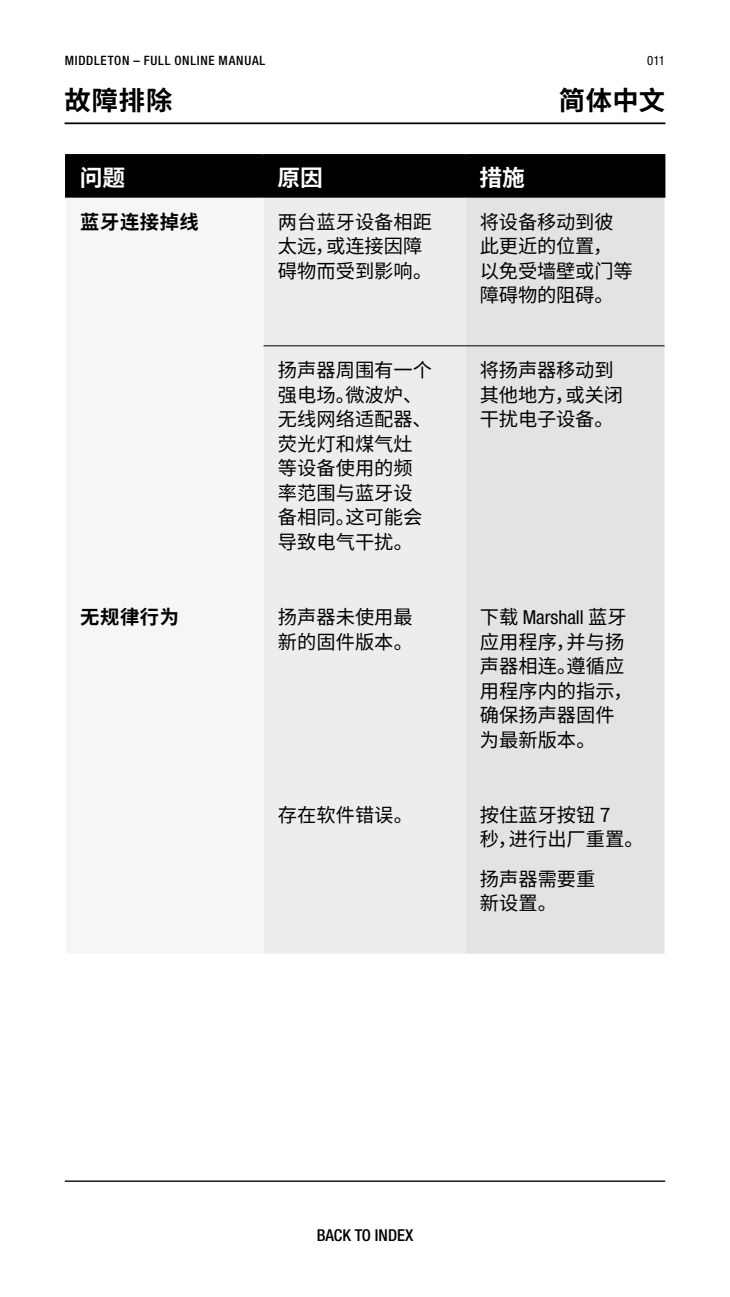
<style>
.page{position:relative;width:730px;height:1297px;background:#fff}
.page>*{position:absolute;margin:0;border:0;box-sizing:border-box;transform-origin:0 0}
.t1{font:700 26.25px "Noto Sans CJ Ksc";letter-spacing:.025em;color:#000}
.t2{font:700 22.75px "Noto Sans CJ Ksc";color:#fff}
.t3{font:19.25px/24.5px "Noto Sans CJ Ksc";color:#000}
.t4{font:condensed 19.25px "Helvetica Neue LTW1 G";color:#000}
.t5{font:700 19.25px "Noto Sans CJ Ksc";letter-spacing:.03em;color:#000}
.t6{font:500 condensed 16.45px "Helvetica Neue LTW1 G";color:#000}
.t7{font:500 condensed 12.95px "Helvetica Neue LTW1 G";letter-spacing:.055em;color:#000}
.t8{font:condensed 12.95px "Helvetica Neue LTW1 G";color:#000}
.s1{font-family:"Noto Sans CJ Ksc";font-stretch:normal}
</style>
<div class="page">
<hr style="left:65px;top:1180px;width:599px;height:1px;background:#000">
<div style="left:67px;top:156px;width:596px;height:41px;background:#000"></div>
<div style="left:263px;top:198px;width:202px;height:755px;background:#ededee"></div>
<div style="left:465px;top:198px;width:199px;height:755px;background:#e2e3e4"></div>
<hr style="left:65px;top:156px;width:2px;height:41px;background:#000">
<hr style="left:262px;top:156px;width:2px;height:41px;background:#000">
<hr style="left:65px;top:154px;width:198px;height:2px;background:#000">
<hr style="left:464px;top:156px;width:2px;height:41px;background:#000">
<hr style="left:263px;top:154px;width:202px;height:2px;background:#000">
<hr style="left:663px;top:156px;width:2px;height:41px;background:#000">
<hr style="left:465px;top:154px;width:200px;height:2px;background:#000">
<hr style="left:65px;top:197px;width:198px;height:1px;background:#000">
<hr style="left:263px;top:197px;width:202px;height:1px;background:#000">
<hr style="left:465px;top:197px;width:200px;height:1px;background:#000">
<hr style="left:263px;top:345px;width:202px;height:1px;background:#000">
<hr style="left:465px;top:345px;width:199px;height:1px;background:#000">
<hr style="left:65px;top:122px;width:600px;height:2px;background:#000">
<p class="t7" style="left:65px;top:52px;width:202px">MIDDLETON – FULL ONLINE MANUAL</p>
<p class="t8" style="left:646px;top:53px;width:20px">011</p>
<h1 class="t1" style="left:65px;top:85px;width:109px">故障排除</h1>
<h1 class="t1" style="left:558px;top:85px;width:108px">简体中文</h1>
<p class="t2" style="left:80px;top:164px;width:47px">问题</p>
<p class="t2" style="left:277px;top:164px;width:47px">原因</p>
<p class="t2" style="left:479px;top:164px;width:47px">措施</p>
<p class="t5" style="left:80px;top:211px;width:120px">蓝牙连接掉线</p>
<p class="t3" style="left:278px;top:210px;width:156px">两台蓝牙设备相距太远，或连接因障碍物而受到影响。</p>
<p class="t3" style="left:479px;top:210px;width:154px">将设备移动到彼此更近的位置，以免受墙壁或门等障碍物的阻碍。</p>
<p class="t3" style="left:278px;top:358px;width:155px">扬声器周围有一个强电场。微波炉、无线网络适配器、荧光灯和煤气灶等设备使用的频率范围与蓝牙设备相同。这可能会导致电气干扰。</p>
<p class="t3" style="left:479px;top:358px;width:145px">将扬声器移动到其他地方，或关闭干扰电子设备。</p>
<p class="t5" style="left:80px;top:606px;width:100px">无规律行为</p>
<p class="t3" style="left:278px;top:605px;width:136px">扬声器未使用最新的固件版本。</p>
<p class="t4" style="left:479px;top:606px;width:148px"><span class="s1">下载</span> Marshall <span class="s1">蓝牙</span></p>
<p class="t3" style="left:479px;top:629px;width:154px">应用程序，并与扬声器相连。遵循应用程序内的指示，确保扬声器固件为最新版本。</p>
<p class="t3" style="left:278px;top:803px;width:136px">存在软件错误。</p>
<p class="t3" style="left:479px;top:803px;width:165px">按住蓝牙按钮 7<br>秒，进行出厂重置。</p>
<p class="t3" style="left:479px;top:866px;width:117px">扬声器需要重新设置。</p>
<p class="t6" style="left:316px;top:1225px;width:98px">BACK TO INDEX</p>
</div>
